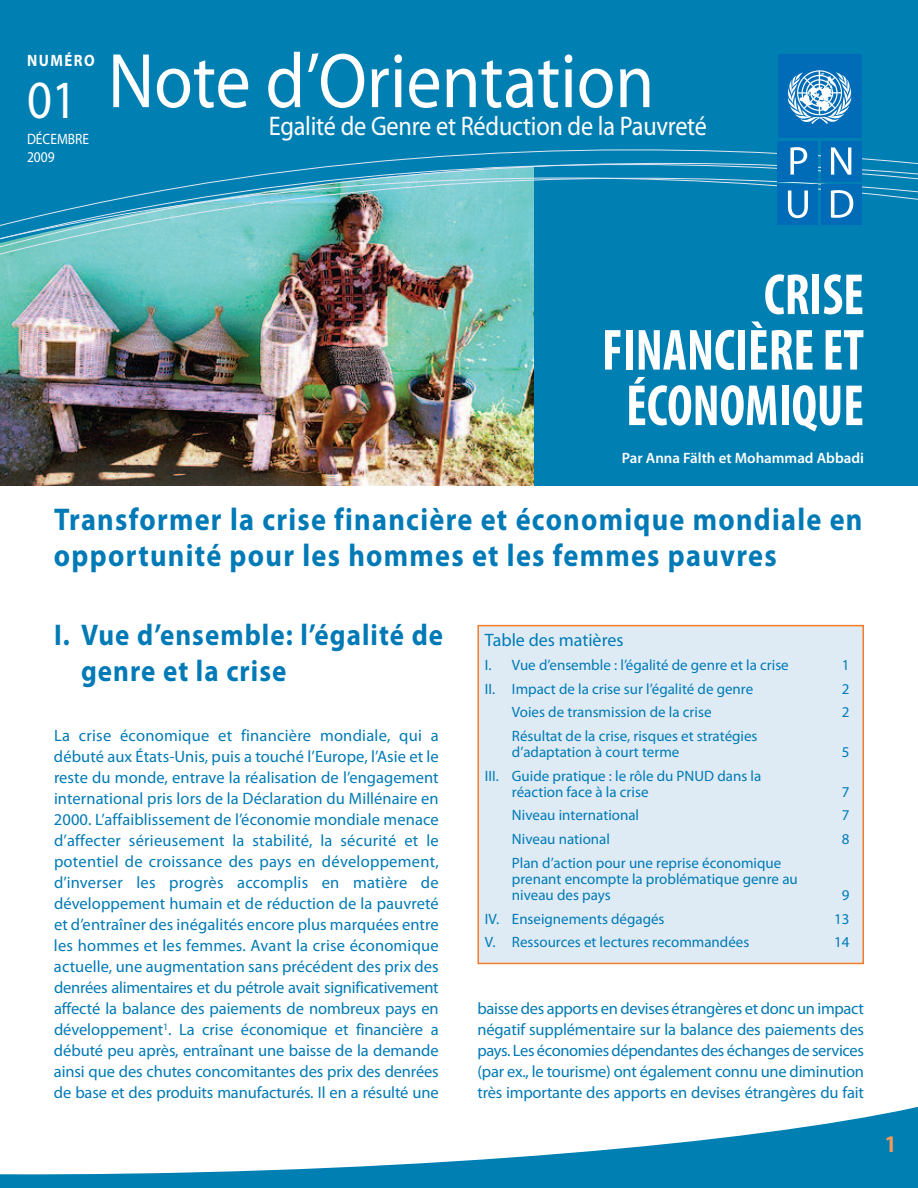
<style>
.page{position:relative;width:918px;height:1188px;background:#fff}
.page>*{position:absolute;margin:0;border:0;box-sizing:border-box;transform-origin:0 0}
.t1{font:78px "Myriad Pro";color:#fff;scale:.9 1}
.t2{font:700 condensed 58.5px/55.5px "Myriad Pro";color:#fff;text-align:right;scale:.9 1}
.t3{font:700 31.5px/36px "Myriad Pro";letter-spacing:.045em;color:#007ab6;scale:.9 1}
.t4{font:700 30px/36px "Myriad Pro";letter-spacing:.04em;color:#007ab6;scale:.9 1}
.t5{font:27px "Myriad Pro";letter-spacing:-.01em;color:#fff;scale:.9 1}
.t6{font:700 condensed 24px "Myriad Pro";color:#f79958}
.t7{font:18px "Myriad Pro";color:#007ab6}
.t8{font:16.5px/21px "Myriad Pro";letter-spacing:-.01em;color:#007ab6;text-align:justify}
.t9{font:700 16.5px "Myriad Pro";letter-spacing:.1em;color:#fff;scale:.9 1}
.t10{font:15px/15.8px "Myriad Pro";color:#007ab6}
.t11{font:600 15px "Myriad Pro";color:#fff}
.t12{font:15px/18px "Myriad Pro";color:#fff;scale:.9 1}
</style>
<div class="page">
<svg style="left:0;top:1106px;width:918px;height:82px"></svg>
<div style="left:533px;top:135px;width:385px;height:351px;background:#007fb2"></div>
<img style="left:0;top:273px;width:533px;height:213px">
<div style="left:0;top:0;width:918px;height:149px;background:#007fb2"></div>
<svg style="left:0;top:149px;width:918px;height:124px"></svg>
<div style="left:778px;top:141px;width:40px;height:40px;background:#006bb6"></div>
<svg style="left:790px;top:147px;width:17px;height:28px"></svg>
<div style="left:821px;top:141px;width:41px;height:40px;background:#006bb6"></div>
<svg style="left:831px;top:147px;width:20px;height:28px"></svg>
<div style="left:778px;top:184px;width:40px;height:40px;background:#006bb6"></div>
<svg style="left:788px;top:190px;width:20px;height:28px"></svg>
<div style="left:821px;top:184px;width:41px;height:40px;background:#006bb6"></div>
<svg style="left:831px;top:190px;width:22px;height:28px"></svg>
<div style="left:778px;top:54px;width:84px;height:84px;background:#006bb6"></div>
<svg style="left:788px;top:70px;width:64px;height:54px"></svg>
<div style="left:479px;top:626px;width:383px;height:337px;background:#deebf5"></div>
<div style="left:477px;top:625px;width:387px;height:339px;border:2px solid #f47b2a"></div>
<h1 class="t1" style="left:27px;top:52px;width:698px"><sub>01</sub> Note d’Orientation</h1>
<p class="t9" style="left:27px;top:55px;width:77px">NUMÉRO</p>
<h3 class="t5" style="left:269px;top:116px;width:488px">Egalité de Genre et Réduction de la Pauvreté</h3>
<p class="t12" style="left:27px;top:131px;width:71px">DÉCEMBRE<br>2009</p>
<h2 class="t2" style="left:602px;top:272px;width:293px">CRISE<br>FINANCIÈRE ET<br>ÉCONOMIQUE</h2>
<p class="t11" style="left:622px;top:452px;width:244px">Par Anna Fälth et Mohammad Abbadi</p>
<h3 class="t3" style="left:54px;top:504px;width:900px">Transformer la crise financière et économique mondiale en opportunité pour les hommes et les femmes pauvres</h3>
<h3 class="t4" style="left:81px;top:619px;width:404px;text-indent:-27px">I. Vue d’ensemble: l’égalité de genre et la crise</h3>
<p class="t8" style="left:54px;top:727px;width:386px">La crise économique et financière mondiale, qui a débuté aux États-Unis, puis a touché l’Europe, l’Asie et le reste du monde, entrave la réalisation de l’engagement international pris lors de la Déclaration du Millénaire en 2000. L’affaiblissement de l’économie mondiale menace d’affecter sérieusement la stabilité, la sécurité et le potentiel de croissance des pays en développement, d’inverser les progrès accomplis en matière de développement humain et de réduction de la pauvreté et d’entraîner des inégalités encore plus marquées entre les hommes et les femmes. Avant la crise économique actuelle, une augmentation sans précédent des prix des denrées alimentaires et du pétrole avait significativement affecté la balance des paiements de nombreux pays en développement<sup>1</sup>. La crise économique et financière a débuté peu après, entraînant une baisse de la demande ainsi que des chutes concomitantes des prix des denrées de base et des produits manufacturés. Il en a résulté une</p>
<p class="t7" style="left:485px;top:633px;width:140px">Table des matières</p>
<p class="t10" style="left:485px;top:658px;width:305px">I. Vue d’ensemble : l’égalité de genre et la crise</p>
<p class="t10" style="left:842px;top:658px;width:9px">1</p>
<p class="t10" style="left:485px;top:682px;width:270px">II. Impact de la crise sur l’égalité de genre</p>
<p class="t10" style="left:842px;top:682px;width:9px">2</p>
<p class="t10" style="left:512px;top:706px;width:201px">Voies de transmission de la crise</p>
<p class="t10" style="left:842px;top:706px;width:9px">2</p>
<p class="t10" style="left:512px;top:730px;width:247px">Résultat de la crise, risques et stratégies d’adaptation à court terme</p>
<p class="t10" style="left:842px;top:745px;width:9px">5</p>
<p class="t10" style="left:512px;top:769px;width:251px;text-indent:-27px">III. Guide pratique : le rôle du PNUD dans la réaction face à la crise</p>
<p class="t10" style="left:842px;top:785px;width:9px">7</p>
<p class="t10" style="left:512px;top:809px;width:129px">Niveau international</p>
<p class="t10" style="left:842px;top:809px;width:9px">7</p>
<p class="t10" style="left:512px;top:833px;width:100px">Niveau national</p>
<p class="t10" style="left:842px;top:833px;width:9px">8</p>
<p class="t10" style="left:512px;top:856px;width:287px">Plan d’action pour une reprise économique prenant encompte la problématique genre au niveau des pays</p>
<p class="t10" style="left:842px;top:888px;width:9px">9</p>
<p class="t10" style="left:485px;top:912px;width:181px">IV. Enseignements dégagés</p>
<p class="t10" style="left:834px;top:912px;width:17px">13</p>
<p class="t10" style="left:485px;top:936px;width:266px">V. Ressources et lectures recommandées</p>
<p class="t10" style="left:834px;top:936px;width:17px">14</p>
<p class="t8" style="left:477px;top:999px;width:388px">baisse des apports en devises étrangères et donc un impact négatif supplémentaire sur la balance des paiements des pays. Les économies dépendantes des échanges de services (par ex., le tourisme) ont également connu une diminution très importante des apports en devises étrangères du fait</p>
<h3 class="t6" style="left:886px;top:1136px;width:12px">1</h3>
</div>
